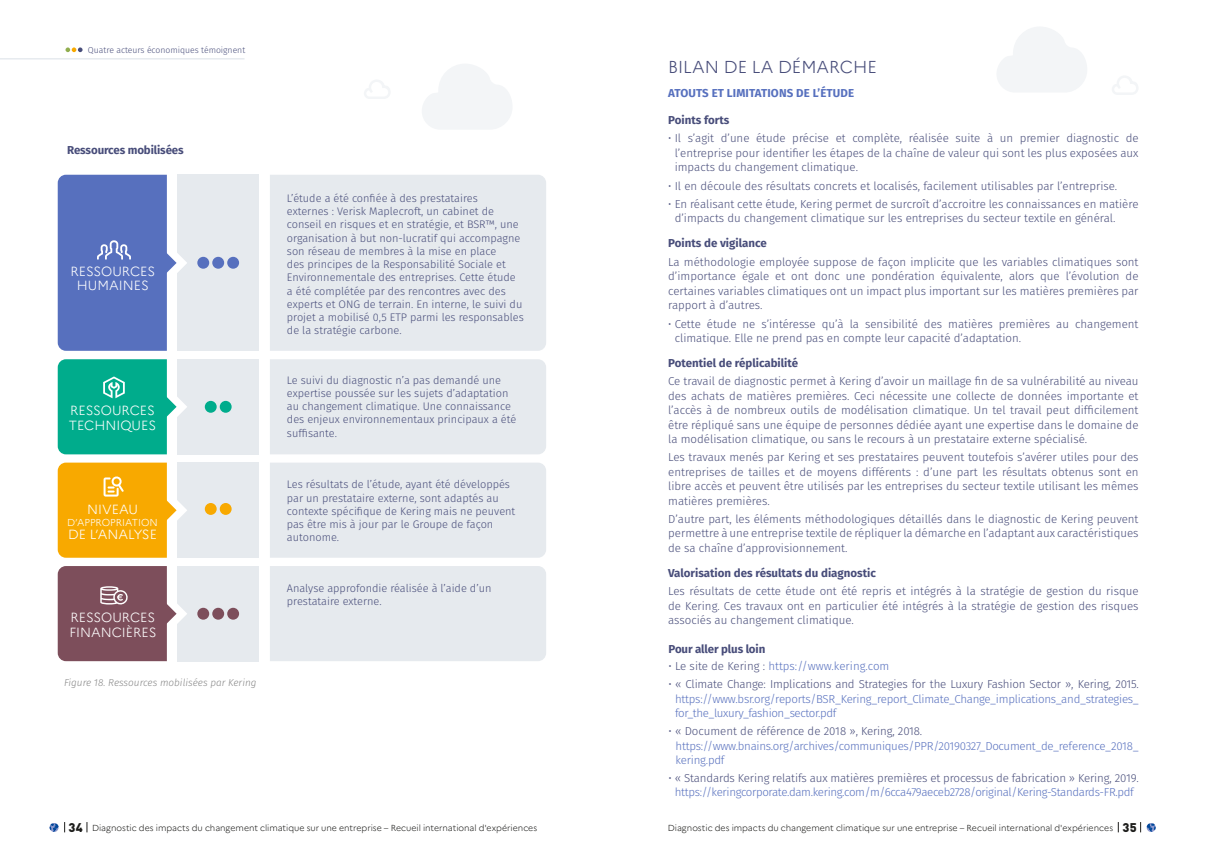
<style>
.page{position:relative;width:1205px;height:851px;background:#fff}
.page>*{position:absolute;margin:0;border:0;box-sizing:border-box;transform-origin:0 0}
.t1{font:300 17.25px "Marianne";color:#484d7a}
.t2{font:300 13.25px/14.6px "Marianne";color:#fff}
.t3{font:300 11.5px/14.4px "Fira Sans";color:#484d7a;text-align:justify}
.t4{font:300 11.5px/14.4px "Fira Sans";letter-spacing:-.025em;color:#5770be}
.t5{font:700 11.5px "Fira Sans";color:#484d7a}
.t6{font:300 11.5px "Fira Sans";color:#5770be}
.t7{font:700 11.5px "Fira Sans";letter-spacing:.01em;color:#5770be}
.t8{font:300 11px/13.2px "Fira Sans";color:#484d7a}
.t9{font:300 10.12px "Marianne";color:#fff}
.t10{font:italic 300 10px "Fira Sans";color:#878787}
.t11{font:300 8.75px "Marianne";letter-spacing:-.005em;color:#1d1d1b}
.t12{font:300 8.62px "Fira Sans";color:#484d7a}
.s1{color:#484d7a}
.s2{font-family:"DIN Pro";font-weight:900;font-size:12.5px}
</style>
<div class="page">
<svg style="left:50px;top:822px;width:15px;height:10px"></svg>
<svg style="left:1140px;top:822px;width:15px;height:10px"></svg>
<div style="left:178px;top:566px;width:81px;height:95px;background:#e6eaee"></div>
<div style="left:197px;top:607px;width:12px;height:12px;background:#7d4e5b;border-radius:50%"></div>
<div style="left:212px;top:607px;width:12px;height:12px;background:#7d4e5b;border-radius:50%"></div>
<div style="left:227px;top:607px;width:12px;height:12px;background:#7d4e5b;border-radius:50%"></div>
<div style="left:270px;top:566px;width:276px;height:95px;background:#e6eaee"></div>
<svg style="left:58px;top:566px;width:129px;height:95px;background:#8f6873"></svg>
<div style="left:270px;top:175px;width:276px;height:176px;background:#e6eaee"></div>
<div style="left:178px;top:175px;width:81px;height:176px;background:#e6eaee"></div>
<div style="left:197px;top:257px;width:12px;height:12px;background:#5770be;border-radius:50%"></div>
<div style="left:212px;top:257px;width:12px;height:12px;background:#5770be;border-radius:50%"></div>
<div style="left:227px;top:257px;width:12px;height:12px;background:#5770be;border-radius:50%"></div>
<svg style="left:58px;top:175px;width:129px;height:176px;background:#7085c7"></svg>
<div style="left:270px;top:359px;width:276px;height:95px;background:#e6eaee"></div>
<div style="left:178px;top:359px;width:81px;height:95px;background:#e6eaee"></div>
<div style="left:205px;top:401px;width:12px;height:11px;background:#00ac8c;border-radius:50%"></div>
<div style="left:220px;top:401px;width:12px;height:11px;background:#00ac8c;border-radius:50%"></div>
<svg style="left:58px;top:359px;width:129px;height:95px;background:#26b79d"></svg>
<div style="left:270px;top:463px;width:276px;height:94px;background:#e6eaee"></div>
<div style="left:178px;top:462px;width:81px;height:95px;background:#e6eaee"></div>
<div style="left:205px;top:503px;width:12px;height:12px;background:#f8a900;border-radius:50%"></div>
<div style="left:220px;top:503px;width:12px;height:12px;background:#f8a900;border-radius:50%"></div>
<svg style="left:58px;top:462px;width:129px;height:95px;background:#f7b526"></svg>
<svg style="left:422px;top:64px;width:90px;height:65px"></svg>
<svg style="left:364px;top:80px;width:26px;height:19px"></svg>
<svg style="left:997px;top:27px;width:90px;height:65px"></svg>
<svg style="left:1112px;top:76px;width:26px;height:19px"></svg>
<hr style="left:0;top:58px;width:244px;height:1px;background:#e6eaee">
<svg style="left:66px;top:47px;width:17px;height:5px"></svg>
<p class="t12" style="left:88px;top:44px;width:159px">Quatre acteurs économiques témoignent</p>
<p class="t5" style="left:67px;top:140px;width:118px">Ressources mobilisées</p>
<p class="t2" style="left:71px;top:263px;width:86px;text-align:center">RESSOURCES<br>HUMAINES</p>
<p class="t2" style="left:69px;top:403px;width:89px">RESSOURCES<br>TECHNIQUES</p>
<p class="t2" style="left:87px;top:502px;width:53px">NIVEAU</p>
<p class="t9" style="left:67px;top:516px;width:92px">D’APPROPRIATION</p>
<p class="t2" style="left:68px;top:526px;width:90px">DE L’ANALYSE</p>
<p class="t2" style="left:69px;top:610px;width:89px">RESSOURCES<br>FINANCIÈRES</p>
<p class="t10" style="left:64px;top:675px;width:194px">Figure 18. Ressources mobilisées par Kering</p>
<p class="t8" style="left:287px;top:191px;width:238px">L’étude a été confiée à des prestataires<br>externes : Verisk Maplecroft, un cabinet de conseil en risques et en stratégie, et BSR™, une organisation à but non-lucratif qui accompagne son réseau de membres à la mise en place<br>des principes de la Responsabilité Sociale et Environnementale des entreprises. Cette étude a été complétée par des rencontres avec des experts et ONG de terrain. En interne, le suivi du projet a mobilisé 0,5 ETP parmi les responsables de la stratégie carbone.</p>
<p class="t8" style="left:287px;top:373px;width:231px">Le suivi du diagnostic n’a pas demandé une expertise poussée sur les sujets d’adaptation au changement climatique. Une connaissance des enjeux environnementaux principaux a été suffisante.</p>
<p class="t8" style="left:287px;top:477px;width:230px">Les résultats de l’étude, ayant été développés par un prestataire externe, sont adaptés au contexte spécifique de Kering mais ne peuvent pas être mis à jour par le Groupe de façon autonome.</p>
<p class="t8" style="left:287px;top:581px;width:206px">Analyse approfondie réalisée à l’aide d’un prestataire externe.</p>
<h1 class="t1" style="left:668px;top:56px;width:210px">BILAN DE LA DÉMARCHE</h1>
<p class="t7" style="left:668px;top:84px;width:187px">ATOUTS ET LIMITATIONS DE L’ÉTUDE</p>
<p class="t5" style="left:668px;top:110px;width:63px">Points forts</p>
<p class="t3" style="left:675px;top:131px;width:465px;text-indent:-7px">• Il s’agit d’une étude précise et complète, réalisée suite à un premier diagnostic de l’entreprise pour identifier les étapes de la chaîne de valeur qui sont les plus exposées aux impacts du changement climatique.</p>
<p class="t3" style="left:668px;top:178px;width:450px">• Il en découle des résultats concrets et localisés, facilement utilisables par l’entreprise.</p>
<p class="t3" style="left:675px;top:197px;width:465px;text-indent:-7px">• En réalisant cette étude, Kering permet de surcroît d’accroitre les connaissances en matière d’impacts du changement climatique sur les entreprises du secteur textile en général.</p>
<p class="t5" style="left:668px;top:234px;width:100px">Points de vigilance</p>
<p class="t3" style="left:668px;top:254px;width:472px">La méthodologie employée suppose de façon implicite que les variables climatiques sont d’importance égale et ont donc une pondération équivalente, alors que l’évolution de certaines variables climatiques ont un impact plus important sur les matières premières par rapport à d’autres.</p>
<p class="t3" style="left:675px;top:316px;width:465px;text-indent:-7px">• Cette étude ne s’intéresse qu’à la sensibilité des matières premières au changement climatique. Elle ne prend pas en compte leur capacité d’adaptation.</p>
<p class="t5" style="left:668px;top:353px;width:131px">Potentiel de réplicabilité</p>
<p class="t3" style="left:668px;top:374px;width:472px">Ce travail de diagnostic permet à Kering d’avoir un maillage fin de sa vulnérabilité au niveau des achats de matières premières. Ceci nécessite une collecte de données importante et l’accès à de nombreux outils de modélisation climatique. Un tel travail peut difficilement être répliqué sans une équipe de personnes dédiée ayant une expertise dans le domaine de la modélisation climatique, ou sans le recours à un prestataire externe spécialisé.</p>
<p class="t3" style="left:668px;top:450px;width:472px">Les travaux menés par Kering et ses prestataires peuvent toutefois s’avérer utiles pour des entreprises de tailles et de moyens différents : d’une part les résultats obtenus sont en libre accès et peuvent être utilisés par les entreprises du secteur textile utilisant les mêmes matières premières.</p>
<p class="t3" style="left:668px;top:511px;width:472px">D’autre part, les éléments méthodologiques détaillés dans le diagnostic de Kering peuvent permettre à une entreprise textile de répliquer la démarche en l’adaptant aux caractéristiques de sa chaîne d’approvisionnement.</p>
<p class="t5" style="left:668px;top:563px;width:209px">Valorisation des résultats du diagnostic</p>
<p class="t3" style="left:668px;top:584px;width:472px">Les résultats de cette étude ont été repris et intégrés à la stratégie de gestion du risque de Kering. Ces travaux ont en particulier été intégrés à la stratégie de gestion des risques associés au changement climatique.</p>
<p class="t5" style="left:668px;top:638px;width:98px">Pour aller plus loin</p>
<p class="t6" style="left:668px;top:658px;width:222px"><span class="s1">• Le site de Kering :</span> https://www.kering.com</p>
<p class="t3" style="left:668px;top:677px;width:472px">• « Climate Change: Implications and Strategies for the Luxury Fashion Sector », Kering, 2015.</p>
<p class="t4" style="left:675px;top:691px;width:465px">https://www.bsr.org/reports/BSR_Kering_report_Climate_Change_implications_and_strategies_ for_the_luxury_fashion_sector.pdf</p>
<p class="t3" style="left:668px;top:723px;width:255px">• « Document de référence de 2018 », Kering, 2018.</p>
<p class="t4" style="left:676px;top:738px;width:464px">https://www.bnains.org/archives/communiques/PPR/20190327_Document_de_reference_2018_ kering.pdf</p>
<p class="t3" style="left:668px;top:770px;width:472px">• « Standards Kering relatifs aux matières premières et processus de fabrication » Kering, 2019.</p>
<p class="t4" style="left:675px;top:784px;width:460px">https://keringcorporate.dam.kering.com/m/6cca479aeceb2728/original/Kering-Standards-FR.pdf</p>
<p class="t11" style="left:69px;top:822px;width:470px"><span class="s2">34</span> Diagnostic des impacts du changement climatique sur une entreprise – Recueil international d'expériences</p>
<p class="t11" style="left:668px;top:822px;width:470px">Diagnostic des impacts du changement climatique sur une entreprise – Recueil international d'expériences <span class="s2">35</span></p>
</div>
